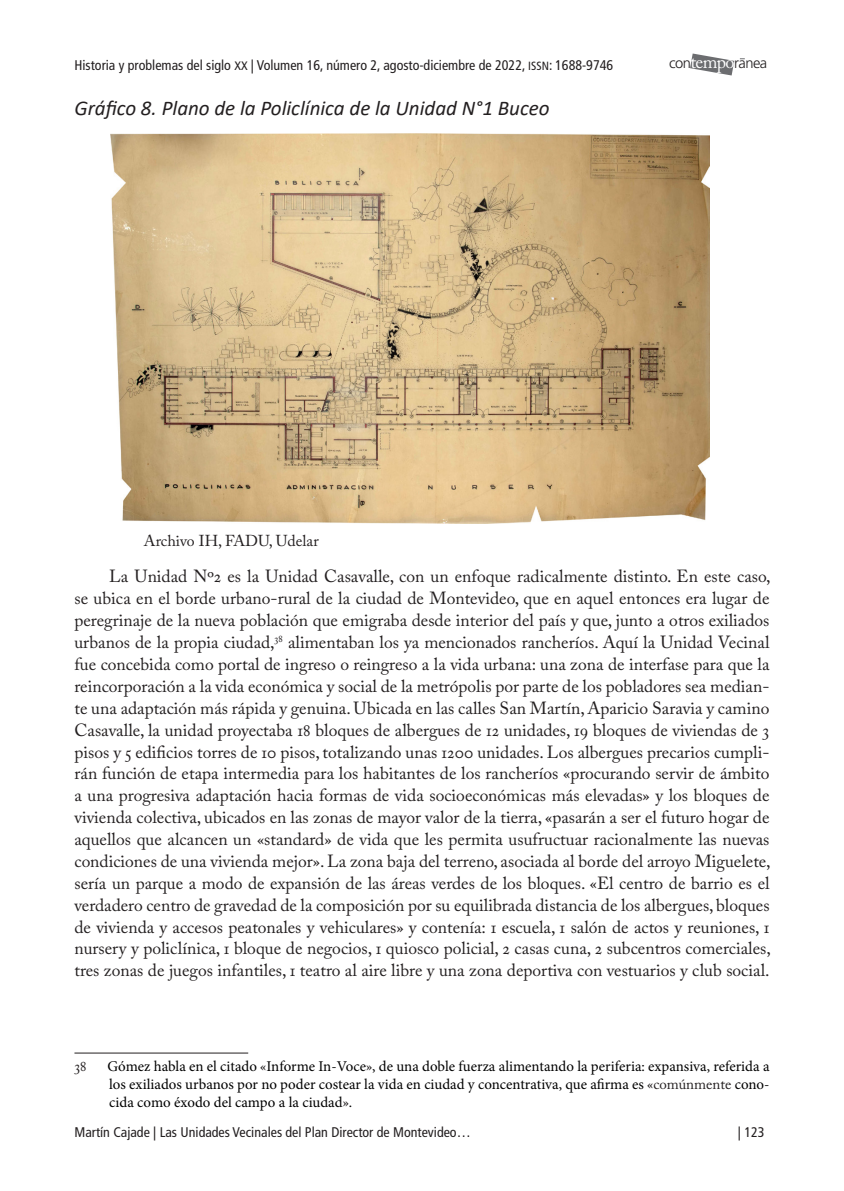
<style>
.page{position:relative;width:844px;height:1191px;background:#fff}
.page>*{position:absolute;margin:0;border:0;box-sizing:border-box;transform-origin:0 0}
.UCE_tit_tablas_y_grá{font:italic 21px "Calibri";color:#231f20}
.txt{font:17.5px/21.9px "Adobe Caslon Pro";color:#231f20;text-align:justify}
.pie_de_foto{font:15.75px "Adobe Caslon Pro";color:#231f20}
.nota_al_pie{font:14.88px/17.8px "Minion Pro";color:#000;text-align:justify}
.nota_al_pie-2{font:14.88px "Adobe Caslon Pro";color:#231f20}
.t1{font:300 14.7px "Frutiger";letter-spacing:-.035em;color:#231f20}
.t2{font:condensed 14px "Frutiger LT Std";color:#231f20}
.s1{font-size:12.25px}
.s2{font-family:"Frutiger LT Std Cn SC850";font-stretch:normal;font-size:11.9px}
.s3{font-family:"Adobe Caslon Pro";font-weight:400;font-size:18.2px;color:#fff}
.s4{font-family:"Adobe Caslon Pro";color:#231f20}
</style>
<div class="page">
<svg style="left:690px;top:54px;width:54px;height:21px"></svg>
<hr style="left:74px;top:1052px;width:174px;height:1px;background:#231f20">
<img style="left:110px;top:134px;width:599px;height:389px">
<p class="t2" style="left:74px;top:57px;width:540px">Historia y problemas del siglo <span class="s1">XX</span> | Volumen 16, número 2, agosto-diciembre de 2022, <span class="s2">ISSN</span>: 1688-9746</p>
<p class="t1" style="left:669px;top:55px;width:100px">con<span class="s3">tempo</span>ranea</p>
<p class="UCE_tit_tablas_y_grá" style="left:74px;top:93px;width:476px">Gráfico 8. Plano de la Policlínica de la Unidad N°1 Buceo</p>
<p class="pie_de_foto" style="left:144px;top:531px;width:176px">Archivo IH, FADU, Udelar</p>
<p class="txt" style="left:74px;top:565px;width:697px;text-indent:35px">La Unidad Nº2 es la Unidad Casavalle, con un enfoque radicalmente distinto. En este caso, se ubica en el borde urbano-rural de la ciudad de Montevideo, que en aquel entonces era lugar de peregrinaje de la nueva población que emigraba desde interior del país y que, junto a otros exiliados urbanos de la propia ciudad,<sup>38</sup> alimentaban los ya mencionados rancheríos. Aquí la Unidad Vecinal fue concebida como portal de ingreso o reingreso a la vida urbana: una zona de interfase para que la reincorporación a la vida económica y social de la metrópolis por parte de los pobladores sea median&shy;te una adaptación más rápida y genuina. Ubicada en las calles San Martín, Aparicio Saravia y camino Casavalle, la unidad proyectaba 18 bloques de albergues de 12 unidades, 19 bloques de viviendas de 3 pisos y 5 edificios torres de 10 pisos, totalizando unas 1200 unidades. Los albergues precarios cumpli&shy;rán función de etapa intermedia para los habitantes de los rancheríos «procurando servir de ámbito a una progresiva adaptación hacia formas de vida socioeconómicas más elevadas» y los bloques de vivienda colectiva, ubicados en las zonas de mayor valor de la tierra, «pasarán a ser el futuro hogar de aquellos que alcancen un «standard» de vida que les permita usufructuar racionalmente las nuevas condiciones de una vivienda mejor». La zona baja del terreno, asociada al borde del arroyo Miguelete, sería un parque a modo de expansión de las áreas verdes de los bloques. «El centro de barrio es el verdadero centro de gravedad de la composición por su equilibrada distancia de los albergues, bloques de vivienda y accesos peatonales y vehiculares» y contenía: 1 escuela, 1 salón de actos y reuniones, 1 nursery y policlínica, 1 bloque de negocios, 1 quiosco policial, 2 casas cuna, 2 subcentros comerciales, tres zonas de juegos infantiles, 1 teatro al aire libre y una zona deportiva con vestuarios y club social.</p>
<p class="nota_al_pie-2" style="left:74px;top:1057px;width:14px">38</p>
<p class="nota_al_pie" style="left:107px;top:1057px;width:663px">Gómez habla en el citado <span class="s4">«</span>Informe In-Voce<span class="s4">»</span>, de una doble fuerza alimentando la periferia: expansiva, referida a los exiliados urbanos por no poder costear la vida en ciudad y concentrativa, que afirma es <span class="s4">«comúnmente</span> cono&shy;cida como éxodo del campo a la ciudad<span class="s4">»</span>.</p>
<p class="t2" style="left:74px;top:1124px;width:397px">Martín Cajade | Las Unidades Vecinales del Plan Director de Montevideo…</p>
<p class="t2" style="left:737px;top:1124px;width:28px">| 123</p>
</div>
